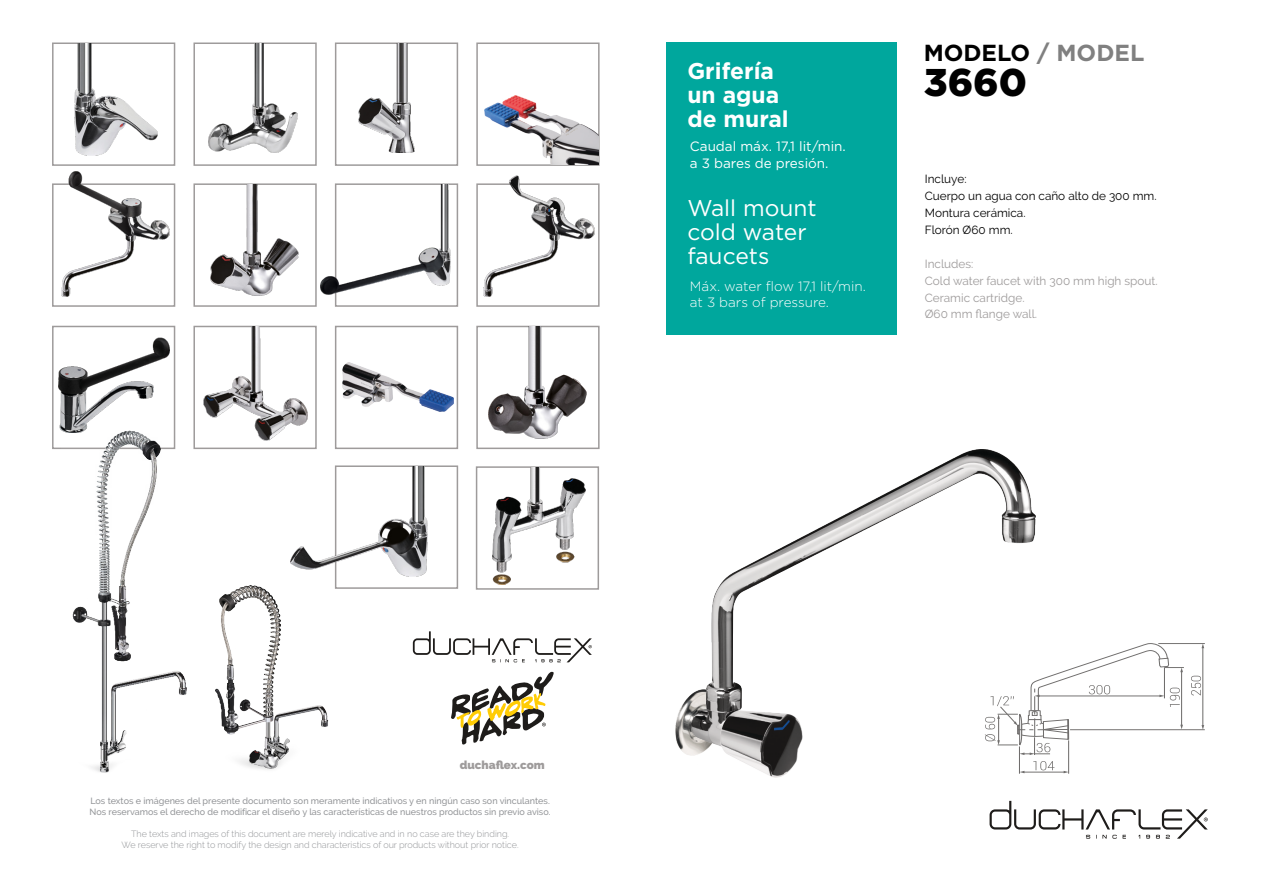
<style>
.page{position:relative;width:1263px;height:894px;background:#fff}
.page>*{position:absolute;margin:0;border:0;box-sizing:border-box;transform-origin:0 0}
.t1{font:900 38.7px "Gotham";color:#000}
.t2{font:700 23.25px "Gotham";color:#000}
.t3{font:22.8px/24px "Gotham";color:#fff}
.t4{font:700 22.8px/24px "Gotham";color:#fff}
.t5{font:300 13.5px/16.2px "Gotham";color:#fff}
.t6{font:13.5px/16.2px "Gotham";color:#fff}
.t7{font:11.7px/17px "Raleway";color:#9e9b9b}
.t8{font:11.7px/17px "Raleway";color:#000}
.t9{font:900 11.55px "Raleway";color:#9e9b9b}
.t10{font:500 9px/10.8px "Raleway";color:#939598}
.t11{font:300 9px/10.8px "Raleway";color:#939598;text-align:center}
.s1{color:#808080}
</style>
<div class="page">
<div style="left:666px;top:43px;width:231px;height:292px;background:#00a79d"></div>
<div style="left:52px;top:325px;width:123px;height:124px;border:2px solid #9e9b9b"></div>
<div style="left:476px;top:183px;width:124px;height:124px;border:2px solid #9e9b9b"></div>
<div style="left:52px;top:183px;width:123px;height:124px;border:2px solid #9e9b9b"></div>
<div style="left:193px;top:183px;width:124px;height:124px;border:2px solid #9e9b9b"></div>
<div style="left:193px;top:42px;width:124px;height:124px;border:2px solid #9e9b9b"></div>
<div style="left:476px;top:42px;width:124px;height:124px;border:2px solid #9e9b9b"></div>
<div style="left:335px;top:465px;width:123px;height:123px;border:2px solid #9e9b9b"></div>
<div style="left:476px;top:466px;width:123px;height:123px;border:2px solid #9e9b9b"></div>
<div style="left:335px;top:183px;width:123px;height:124px;border:2px solid #9e9b9b"></div>
<div style="left:193px;top:325px;width:124px;height:124px;border:2px solid #9e9b9b"></div>
<div style="left:52px;top:42px;width:123px;height:124px;border:2px solid #9e9b9b"></div>
<div style="left:335px;top:42px;width:123px;height:124px;border:2px solid #9e9b9b"></div>
<div style="left:335px;top:325px;width:123px;height:124px;border:2px solid #9e9b9b"></div>
<div style="left:476px;top:325px;width:124px;height:124px;border:2px solid #9e9b9b"></div>
<img style="left:483px;top:175px;width:112px;height:121px">
<img style="left:209px;top:44px;width:88px;height:108px">
<img style="left:204px;top:327px;width:104px;height:113px">
<img style="left:61px;top:172px;width:108px;height:125px">
<img style="left:290px;top:466px;width:138px;height:110px">
<img style="left:74px;top:44px;width:84px;height:111px">
<img style="left:358px;top:44px;width:56px;height:108px">
<img style="left:211px;top:185px;width:88px;height:110px">
<img style="left:320px;top:184px;width:130px;height:110px">
<img style="left:489px;top:327px;width:98px;height:111px">
<img style="left:492px;top:467px;width:93px;height:117px">
<img style="left:58px;top:337px;width:111px;height:93px">
<img style="left:61px;top:430px;width:126px;height:343px">
<img style="left:215px;top:585px;width:114px;height:185px">
<svg style="left:989px;top:800px;width:219px;height:38px"></svg>
<svg style="left:413px;top:631px;width:179px;height:31px"></svg>
<svg style="left:451px;top:671px;width:103px;height:73px"></svg>
<img style="left:485px;top:95px;width:113px;height:69px">
<svg style="left:565px;top:128px;width:12px;height:7px"></svg>
<img style="left:342px;top:362px;width:111px;height:50px">
<svg style="left:362px;top:382px;width:10px;height:5px"></svg>
<img style="left:675px;top:694px;width:16px;height:61px">
<img style="left:691px;top:686px;width:50px;height:70px">
<img style="left:707px;top:449px;width:328px;height:245px">
<img style="left:721px;top:710px;width:81px;height:67px">
<hr style="left:1070px;top:729px;width:135px;height:1px;background:#706e6d">
<svg style="left:1191px;top:675px;width:10px;height:20px"></svg>
<hr style="left:1202px;top:647px;width:1px;height:78px;background:#706e6d">
<hr style="left:1158px;top:643px;width:47px;height:1px;background:#706e6d">
<svg style="left:985px;top:642px;width:199px;height:131px"></svg>
<h3 class="t4" style="left:687px;top:60px;width:103px">Grifería un agua de mural</h3>
<h3 class="t6" style="left:690px;top:139px;width:158px">Caudal máx. 17,1 lit/min. a 3 bares de presión.</h3>
<h3 class="t3" style="left:687px;top:197px;width:131px">Wall mount cold water faucets</h3>
<h3 class="t5" style="left:690px;top:279px;width:178px">Máx. water flow 17,1 lit/min. at 3 bars of pressure.</h3>
<h2 class="t2" style="left:924px;top:42px;width:222px">MODELO <span class="s1">/ MODEL</span></h2>
<h1 class="t1" style="left:924px;top:65px;width:105px">3660</h1>
<p class="t8" style="left:925px;top:170px;width:233px">Incluye:<br>Cuerpo un agua con caño alto de 300 mm.<br>Montura cerámica.<br>Florón Ø60 mm.</p>
<p class="t7" style="left:925px;top:255px;width:234px">Includes:<br>Cold water faucet with 300 mm high spout.<br>Ceramic cartridge.<br>Ø60 mm flange wall.</p>
<p class="t9" style="left:460px;top:757px;width:86px">duchaflex.com</p>
<p class="t10" style="left:90px;top:795px;width:462px">Los textos e imágenes del presente documento son meramente indicativos y en ningún caso son vinculantes.<br>Nos reservamos el derecho de modificar el diseño y las características de nuestros productos sin previo aviso.</p>
<p class="t11" style="left:122px;top:828px;width:398px">The texts and images of this document are merely indicative and in no case are they binding.<br>We reserve the right to modify the design and characteristics of our products without prior notice.</p>
</div>
